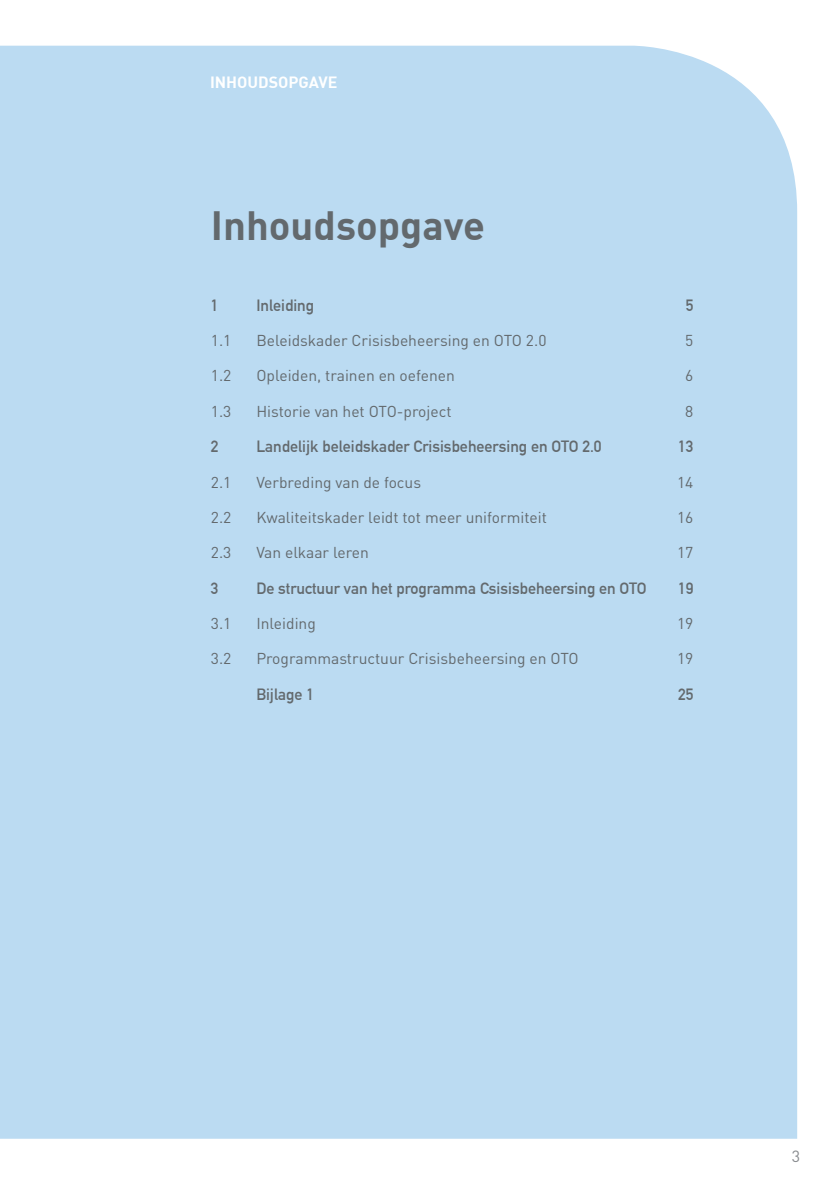
<style>
.page{position:relative;width:840px;height:1191px;background:#fff}
.page>*{position:absolute;margin:0;border:0;box-sizing:border-box;transform-origin:0 0}
.t1{font:700 40px "DIN";color:#63696d}
.t2{font:700 16px "DIN Alternate";color:#63696d}
.t3{font:700 16px "DIN";color:#fff}
.t4{font:16px "DINOT";color:#878a8e}
.t5{font:15.6px "DINOT";color:#63696d}
</style>
<div class="page">
<div style="left:0;top:46px;width:796px;height:1092px;background:#bbdbf2"></div>
<p class="t3" style="left:210px;top:72px;width:129px">INHOUDSOPGAVE</p>
<h1 class="t1" style="left:211px;top:199px;width:275px">Inhoudsopgave</h1>
<p class="t2" style="left:211px;top:293px;width:9px">1</p>
<p class="t2" style="left:256px;top:293px;width:59px">Inleiding</p>
<p class="t2" style="left:685px;top:293px;width:9px">5</p>
<p class="t5" style="left:211px;top:331px;width:22px">1.1</p>
<p class="t5" style="left:256px;top:331px;width:291px">Beleidskader Crisisbeheersing en OTO 2.0</p>
<p class="t5" style="left:685px;top:331px;width:10px">5</p>
<p class="t5" style="left:211px;top:366px;width:22px">1.2</p>
<p class="t5" style="left:256px;top:366px;width:200px">Opleiden, trainen en oefenen</p>
<p class="t5" style="left:685px;top:366px;width:10px">6</p>
<p class="t5" style="left:211px;top:401px;width:22px">1.3</p>
<p class="t5" style="left:256px;top:401px;width:196px">Historie van het OTO-project</p>
<p class="t5" style="left:685px;top:401px;width:10px">8</p>
<p class="t2" style="left:211px;top:434px;width:9px">2</p>
<p class="t2" style="left:256px;top:434px;width:346px">Landelijk beleidskader Crisisbeheersing en OTO 2.0</p>
<p class="t2" style="left:677px;top:434px;width:17px">13</p>
<p class="t5" style="left:211px;top:472px;width:22px">2.1</p>
<p class="t5" style="left:256px;top:472px;width:166px">Verbreding van de focus</p>
<p class="t5" style="left:676px;top:472px;width:18px">14</p>
<p class="t5" style="left:211px;top:507px;width:22px">2.2</p>
<p class="t5" style="left:256px;top:507px;width:292px">Kwaliteitskader leidt tot meer uniformiteit</p>
<p class="t5" style="left:676px;top:507px;width:18px">16</p>
<p class="t5" style="left:211px;top:543px;width:22px">2.3</p>
<p class="t5" style="left:256px;top:543px;width:114px">Van elkaar leren</p>
<p class="t5" style="left:676px;top:543px;width:18px">17</p>
<p class="t2" style="left:211px;top:576px;width:9px">3</p>
<p class="t2" style="left:256px;top:576px;width:391px">De structuur van het programma Csisisbeheersing en OTO</p>
<p class="t2" style="left:677px;top:576px;width:17px">19</p>
<p class="t5" style="left:211px;top:613px;width:22px">3.1</p>
<p class="t5" style="left:256px;top:613px;width:61px">Inleiding</p>
<p class="t5" style="left:676px;top:613px;width:18px">19</p>
<p class="t5" style="left:211px;top:649px;width:22px">3.2</p>
<p class="t5" style="left:256px;top:649px;width:324px">Programmastructuur Crisisbeheersing en OTO</p>
<p class="t5" style="left:676px;top:649px;width:18px">19</p>
<p class="t2" style="left:256px;top:682px;width:59px">Bijlage 1</p>
<p class="t2" style="left:677px;top:682px;width:17px">25</p>
<p class="t4" style="left:791px;top:1146px;width:10px">3</p>
</div>
